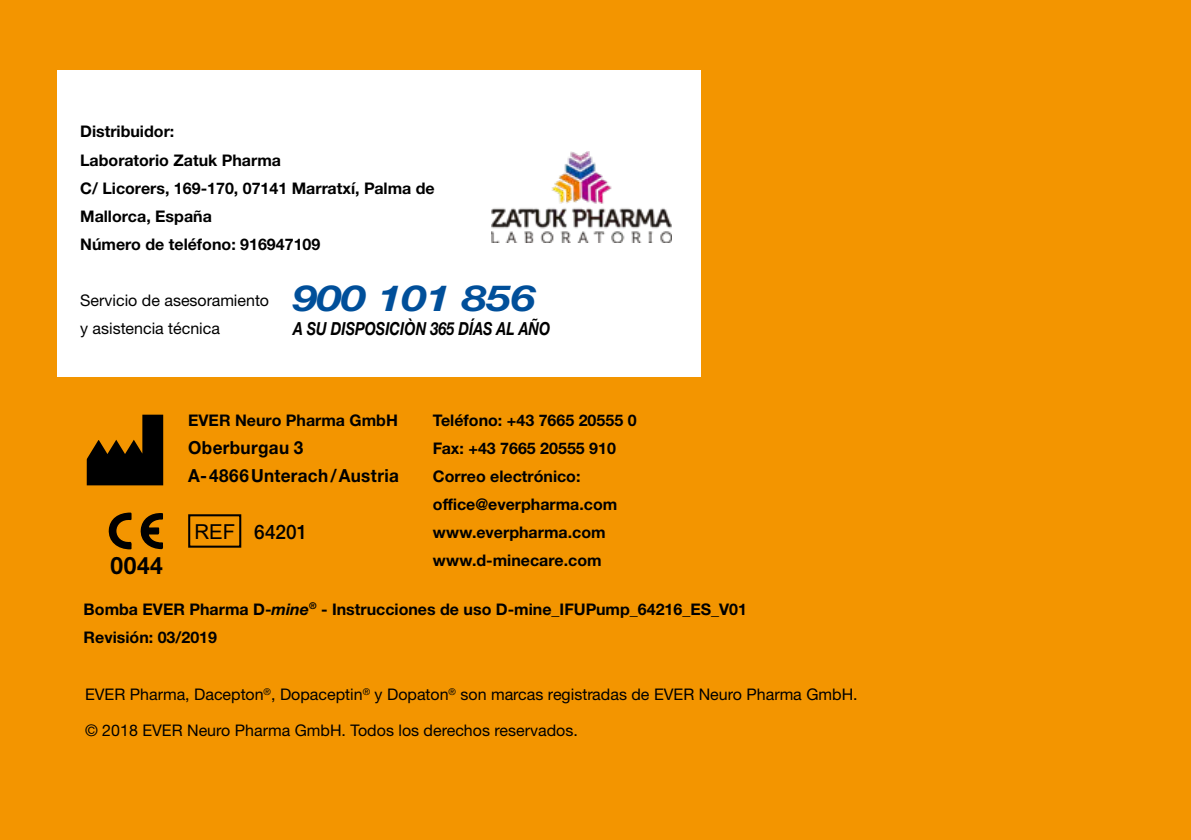
<style>
.page{position:relative;width:1191px;height:840px;background:#fff}
.page>*{position:absolute;margin:0;border:0;box-sizing:border-box;transform-origin:0 0}
.t1{font:italic 700 36px "Helvetica Neue LTW1 G";color:#004f9a;scale:1.21 1}
.t2{font:700 24px "Helvetica Neue LTW1 G";color:#000;scale:.95 1}
.t3{font:500 20px "Helvetica Neue LTW1 G";letter-spacing:.005em;color:#000;scale:.95 1}
.t4{font:700 18px/28px "Helvetica Neue LTW1 G";letter-spacing:.02em;color:#000;scale:.95 1}
.t5{font:italic 700 18px "Helvetica Neue LTW1 G";color:#000;scale:.8 1}
.t6{font:700 16px/28px "Helvetica Neue LTW1 G";color:#000}
.t7{font:16px/28px "Helvetica Neue LTW1 G";color:#000}
.s1{font-family:"Arial";font-weight:400;font-size:20.6px}
.s2{font-style:italic}
</style>
<div class="page">
<div style="left:0;top:0;width:1191px;height:839px;background:#f39500"></div>
<svg style="left:108px;top:512px;width:24px;height:38px"></svg>
<svg style="left:140px;top:513px;width:23px;height:36px"></svg>
<div style="left:188px;top:514px;width:53px;height:33px;border:2px solid #000"></div>
<svg style="left:87px;top:414px;width:76px;height:71px"></svg>
<div style="left:57px;top:70px;width:644px;height:306px;background:#fff"></div>
<img style="left:492px;top:152px;width:180px;height:90px">
<p class="t6" style="left:80px;top:118px;width:356px">Distribuidor:<br>Laboratorio Zatuk Pharma<br>C/ Licorers, 169-170, 07141 Marratxí, Palma de<br>Mallorca, España<br>Número de teléfono: 916947109</p>
<p class="t7" style="left:80px;top:286px;width:190px">Servicio de asesoramiento y asistencia técnica</p>
<h1 class="t1" style="left:293px;top:276px;width:202px">900 101 856</h1>
<p class="t5" style="left:293px;top:318px;width:323px">A SU DISPOSICIÒN 365 DÍAS AL AÑO</p>
<h2 class="t2" style="left:111px;top:550px;width:56px">0044</h2>
<p class="t6" style="left:188px;top:406px;width:211px">EVER Neuro Pharma GmbH</p>
<p class="t4" style="left:188px;top:433px;width:223px">Oberburgau 3<br>A- 4866 Unterach/Austria</p>
<p class="t3" style="left:194px;top:519px;width:120px"><span class="s1">REF</span> 64201</p>
<p class="t6" style="left:433px;top:406px;width:205px">Teléfono: +43 7665 20555 0<br>Fax: +43 7665 20555 910<br>Correo electrónico: office@everpharma.com www.everpharma.com www.d-minecare.com</p>
<p class="t6" style="left:84px;top:594px;width:665px">Bomba EVER Pharma D‑<span class="s2">mine</span><sup>®</sup> - Instrucciones de uso D-mine_IFUPump_64216_ES_V01<br>Revisión: 03/2019</p>
<p class="t7" style="left:85px;top:679px;width:774px">EVER -Pharma, Dacepton<sup>®</sup>, Dopaceptin<sup>®</sup> y Dopaton<sup>®</sup> son marcas registradas de EVER Neuro Pharma GmbH.</p>
<p class="t7" style="left:85px;top:715px;width:494px">© 2018 EVER Neuro Pharma GmbH. Todos los derechos reservados.</p>
</div>
